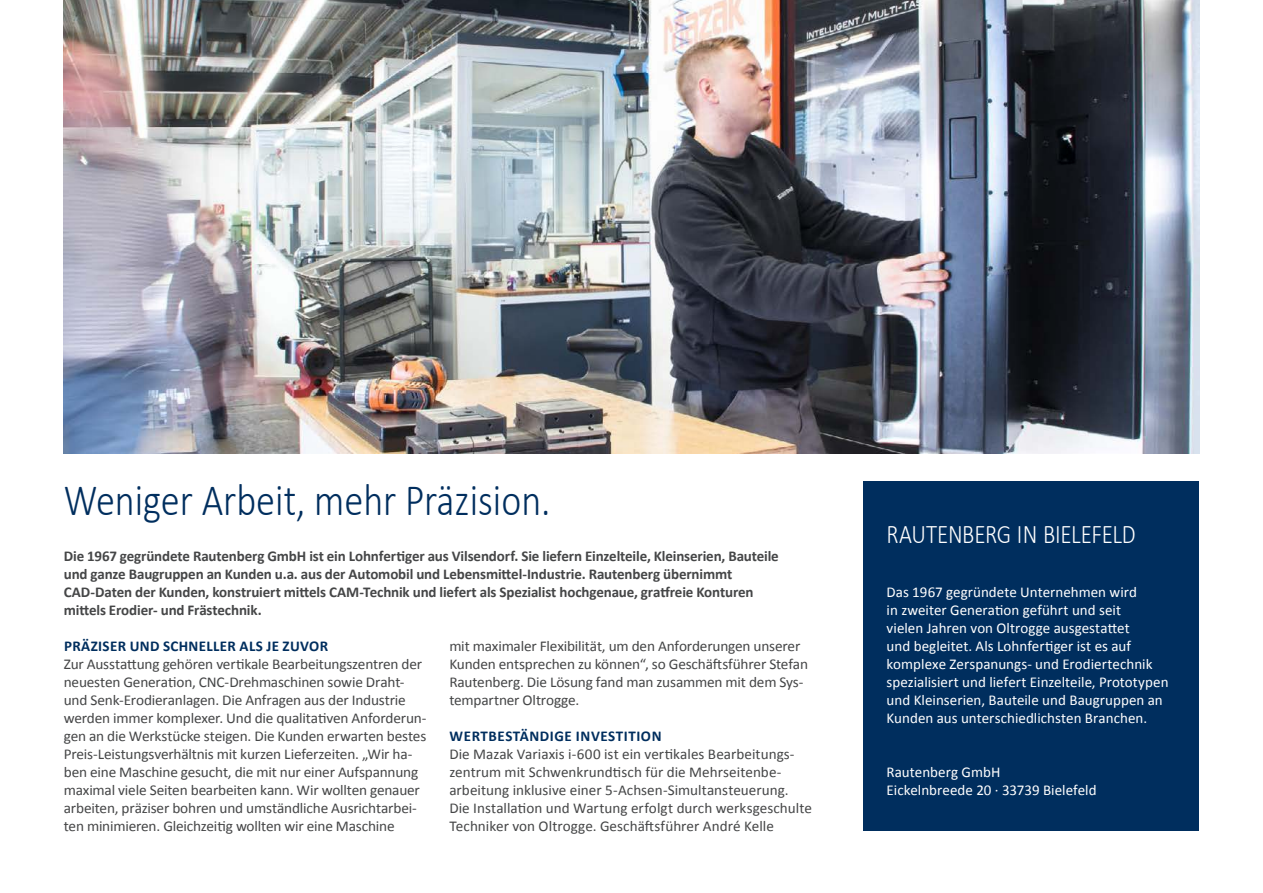
<style>
.page{position:relative;width:1263px;height:893px;background:#fff}
.page>*{position:absolute;margin:0;border:0;box-sizing:border-box;transform-origin:0 0}
.t1{font:300 45px "Calibri";color:#002e5e;scale:.85 1}
.t2{font:300 27px "Calibri";letter-spacing:-.015em;color:#fff;scale:.85 1}
.t3{font:15px/18px "Calibri";letter-spacing:-.01em;color:#454647}
.t4{font:15px/18px "Calibri";color:#fff}
.t5{font:700 15px/18px "Calibri";letter-spacing:-.01em;color:#454647}
.t6{font:700 15px "Calibri";letter-spacing:.025em;color:#002e5e}
</style>
<div class="page">
<div style="left:863px;top:481px;width:336px;height:350px;background:#002e5e"></div>
<img style="left:64px;top:0;width:1135px;height:453px">
<h1 class="t1" style="left:64px;top:472px;width:574px">Weniger Arbeit, mehr Präzision.</h1>
<p class="t5" style="left:64px;top:547px;width:716px">Die 1967 gegründete Rautenberg GmbH ist ein Lohnfertiger aus Vilsendorf. Sie liefern Einzelteile, Kleinserien, Bauteile und ganze Baugruppen an Kunden u.a. aus der Automobil und Lebensmittel-Industrie. Rautenberg übernimmt CAD-Daten der Kunden, konstruiert mittels CAM-Technik und liefert als Spezialist hochgenaue, gratfreie Konturen mittels Erodier- und Frästechnik.</p>
<p class="t6" style="left:64px;top:636px;width:266px">PRÄZISER UND SCHNELLER ALS JE ZUVOR</p>
<p class="t3" style="left:64px;top:655px;width:364px">Zur Ausstattung gehören vertikale Bearbeitungszentren der neuesten Generation, CNC-Drehmaschinen sowie Draht&shy;und Senk-Erodieranlagen. Die Anfragen aus der Industrie werden immer komplexer. Und die qualitativen Anforderun&shy;gen an die Werkstücke steigen. Die Kunden erwarten bestes Preis-Leistungsverhältnis mit kurzen Lieferzeiten. „Wir ha&shy;ben eine Maschine gesucht, die mit nur einer Aufspannung maximal viele Seiten bearbeiten kann. Wir wollten genauer arbeiten, präziser bohren und umständliche Ausrichtarbei&shy;ten minimieren. Gleichzeitig wollten wir eine Maschine</p>
<p class="t3" style="left:449px;top:637px;width:360px">mit maximaler Flexibilität, um den Anforderungen unserer Kunden entsprechen zu können“, so Geschäftsführer Stefan Rautenberg. Die Lösung fand man zusammen mit dem Sys&shy;tempartner Oltrogge.</p>
<p class="t6" style="left:450px;top:726px;width:213px">WERTBESTÄNDIGE INVESTITION</p>
<p class="t3" style="left:449px;top:745px;width:364px">Die Mazak Variaxis i-600 ist ein vertikales Bearbeitungs&shy;zentrum mit Schwenkrundtisch für die Mehrseitenbe&shy;arbeitung inklusive einer 5-Achsen-Simultansteuerung.<br>Die Installation und Wartung erfolgt durch werksgeschulte Techniker von Oltrogge. Geschäftsführer André Kelle</p>
<h2 class="t2" style="left:887px;top:517px;width:295px">RAUTENBERG IN BIELEFELD</h2>
<p class="t4" style="left:887px;top:583px;width:283px">Das 1967 gegründete Unternehmen wird<br>in zweiter Generation geführt und seit<br>vielen Jahren von Oltrogge ausgestattet<br>und begleitet. Als Lohnfertiger ist es auf komplexe Zerspanungs- und Erodiertechnik spezialisiert und liefert Einzelteile, Prototypen und Kleinserien, Bauteile und Baugruppen an Kunden aus unterschiedlichsten Branchen.</p>
<p class="t4" style="left:887px;top:763px;width:211px">Rautenberg GmbH<br>Eickelnbreede 20 · 33739 Bielefeld</p>
</div>
